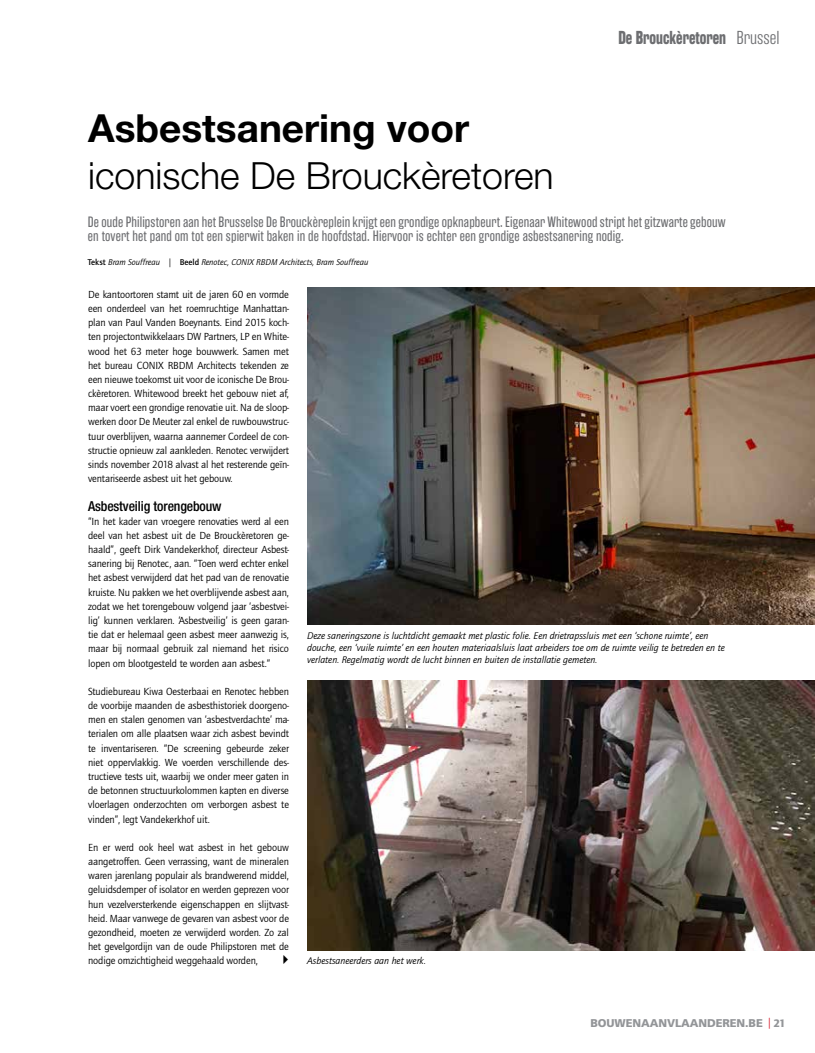
<style>
.page{position:relative;width:815px;height:1053px;background:#fff}
.page>*{position:absolute;margin:0;border:0;box-sizing:border-box;transform-origin:0 0}
.t1{font:700 38.75px "Helvetica Neue LT Std";color:#000}
.t2{font:300 37.5px "Helvetica Neue LT Std";color:#000}
.t3{font:700 18.75px "Rama Gothic E";color:#6d6e71;scale:.89 1}
.t4{font:15px/14.1px "Rama Gothic E";letter-spacing:.01em;color:#6d6e71}
.t5{font:500 condensed 13.75px "Helvetica Neue LT Std";letter-spacing:-.01em;color:#000}
.t6{font:900 11.25px "Frutiger LT Std";letter-spacing:-.01em;color:#939598}
.t7{font:10.62px/14.1px "Quay Sans ITC Std";letter-spacing:-.01em;color:#000;text-align:justify}
.t8{font:italic 10px/12px "Quay Sans ITC Std";color:#000}
.t9{font:italic 8.75px "Quay Sans ITC Std";color:#000}
.s1{font-weight:300}
.s2{font-weight:500;font-style:normal}
.s3{font-family:"Quay Sans ITC Std";font-weight:400;font-size:11px;color:#d82231}
.s4{font-family:"Quay Sans ITC Std"}
</style>
<div class="page">
<img style="left:307px;top:288px;width:508px;height:336px">
<img style="left:307px;top:680px;width:508px;height:270px">
<h3 class="t3" style="left:618px;top:27px;width:183px">De Brouckèretoren <span class="s1">Brussel</span></h3>
<h1 class="t1" style="left:88px;top:104px;width:383px">Asbestsanering voor</h1>
<h2 class="t2" style="left:88px;top:152px;width:467px">iconische De Brouckèretoren</h2>
<p class="t4" style="left:88px;top:215px;width:639px">De oude Philipstoren aan het Brusselse De Brouckèreplein krijgt een grondige opknapbeurt. Eigenaar Whitewood stript het gitzwarte gebouw en tovert het pand om tot een spierwit baken in de hoofdstad. Hiervoor is echter een grondige asbestsanering nodig.</p>
<p class="t9" style="left:88px;top:257px;width:282px"><span class="s2">Tekst</span> Bram Souffreau | <span class="s2">Beeld</span> Renotec, CONIX RBDM Architects, Bram Souffreau</p>
<p class="t7" style="left:88px;top:287px;width:202px">De kantoortoren stamt uit de jaren 60 en vormde een onderdeel van het roemruchtige Manhattan&shy;plan van Paul Vanden Boeynants. Eind 2015 koch&shy;ten projectontwikkelaars DW Partners, LP en White&shy;wood het 63 meter hoge bouwwerk. Samen met het bureau CONIX RBDM Architects tekenden ze een nieuwe toekomst uit voor de iconische De Brou&shy;ckèretoren. Whitewood breekt het gebouw niet af, maar voert een grondige renovatie uit. Na de sloop&shy;werken door De Meuter zal enkel de ruwbouwstruc&shy;tuur overblijven, waarna aannemer Cordeel de con&shy;structie opnieuw zal aankleden. Renotec verwijdert sinds november 2018 alvast al het resterende geïn&shy;ventariseerde asbest uit het gebouw.</p>
<p class="t5" style="left:88px;top:497px;width:135px">Asbestveilig torengebouw</p>
<p class="t7" style="left:88px;top:514px;width:202px">“In het kader van vroegere renovaties werd al een deel van het asbest uit de De Brouckèretoren ge&shy;haald”, geeft Dirk Vandekerkhof, directeur Asbest&shy;sanering bij Renotec, aan. “Toen werd echter enkel het asbest verwijderd dat het pad van de renovatie kruiste. Nu pakken we het overblijvende asbest aan, zodat we het torengebouw volgend jaar ‘asbestvei&shy;lig’ kunnen verklaren. ‘Asbestveilig’ is geen garan&shy;tie dat er helemaal geen asbest meer aanwezig is, maar bij normaal gebruik zal niemand het risico lopen om blootgesteld te worden aan asbest.”</p>
<p class="t7" style="left:88px;top:684px;width:202px">Studiebureau Kiwa Oesterbaai en Renotec hebben de voorbije maanden de asbesthistoriek doorgeno&shy;men en stalen genomen van ‘asbestverdachte’ ma&shy;terialen om alle plaatsen waar zich asbest bevindt te inventariseren. “De screening gebeurde zeker niet oppervlakkig. We voerden verschillende des&shy;tructieve tests uit, waarbij we onder meer gaten in de betonnen structuurkolommen kapten en diverse vloerlagen onderzochten om verborgen asbest te vinden”, legt Vandekerkhof uit.</p>
<p class="t7" style="left:88px;top:840px;width:202px">En er werd ook heel wat asbest in het gebouw aangetroffen. Geen verrassing, want de mineralen waren jarenlang populair als brandwerend middel, geluidsdemper of isolator en werden geprezen voor hun vezelversterkende eigenschappen en slijtvast&shy;heid. Maar vanwege de gevaren van asbest voor de gezondheid, moeten ze verwijderd worden. Zo zal het gevelgordijn van de oude Philipstoren met de nodige omzichtigheid weggehaald worden,</p>
<p class="t8" style="left:307px;top:629px;width:419px">Deze saneringszone is luchtdicht gemaakt met plastic folie. Een drietrapssluis met een ‘schone ruimte’, een douche, een ‘vuile ruimte’ en een houten materiaalsluis laat arbeiders toe om de ruimte veilig te betreden en te verlaten. Regelmatig wordt de lucht binnen en buiten de installatie gemeten.</p>
<p class="t8" style="left:307px;top:954px;width:120px">Asbestsaneerders aan het werk.</p>
<p class="t6" style="left:590px;top:1016px;width:197px">BOUWENAANVLAANDEREN.BE <span class="s3">|</span> <span class="s4">21</span></p>
</div>
